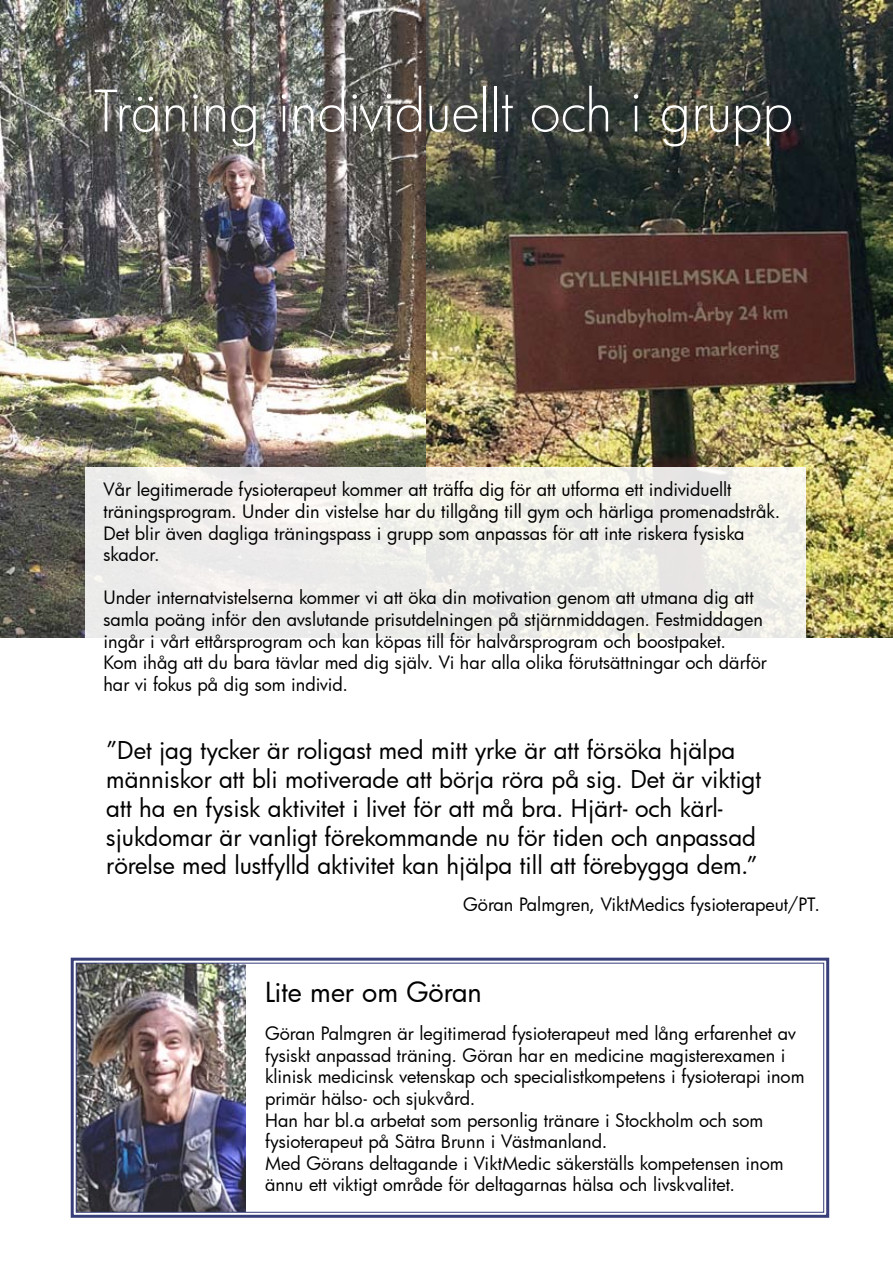
<style>
.page{position:relative;width:893px;height:1263px;background:#fff}
.page>*{position:absolute;margin:0;border:0;box-sizing:border-box;transform-origin:0 0}
.t1{font:300 55.5px "Futura";letter-spacing:-.005em;color:#fff}
.t2{font:27px "Futura";color:#000}
.t3{font:24px/28.8px "Futura";color:#000}
.t4{font:18px/21.6px "Futura";color:#000}
</style>
<div class="page">
<img style="left:1px;top:0;width:892px;height:638px">
<svg style="left:85px;top:468px;width:720px;height:170px;fill:#ececea"></svg>
<svg style="left:70px;top:957px;width:760px;height:261px"></svg>
<div style="left:76px;top:963px;width:748px;height:250px;border:1px solid #383e7a"></div>
<h1 class="t1" style="left:94px;top:74px;width:701px">Träning individuellt och i grupp</h1>
<p class="t4" style="left:103px;top:478px;width:678px">Vår legitimerade fysioterapeut kommer att träffa dig för att utforma ett individuellt träningsprogram. Under din vistelse har du tillgång till gym och härliga promenadstråk.<br>Det blir även dagliga träningspass i grupp som anpassas för att inte riskera fysiska skador.</p>
<p class="t4" style="left:103px;top:586px;width:665px">Under internatvistelserna kommer vi att öka din motivation genom att utmana dig att samla poäng inför den avslutande prisutdelningen på stjärnmiddagen. Festmiddagen ingår i vårt ettårsprogram och kan köpas till för halvårsprogram och boostpaket.<br>Kom ihåg att du bara tävlar med dig själv. Vi har alla olika förutsättningar och därför har vi fokus på dig som individ.</p>
<p class="t3" style="left:106px;top:735px;width:656px">”Det jag tycker är roligast med mitt yrke är att försöka hjälpa människor att bli motiverade att börja röra på sig. Det är viktigt att ha en fysisk aktivitet i livet för att må bra. Hjärt- och kärl&shy;sjukdomar är vanligt förekommande nu för tiden och anpassad rörelse med lustfylld aktivitet kan hjälpa till att förebygga dem.”</p>
<p class="t4" style="left:463px;top:893px;width:358px">Göran Palmgren, ViktMedics fysioterapeut/PT.</p>
<h2 class="t2" style="left:265px;top:974px;width:218px">Lite mer om Göran</h2>
<p class="t4" style="left:265px;top:1022px;width:541px">Göran Palmgren är legitimerad fysioterapeut med lång erfarenhet av fysiskt anpassad träning. Göran har en medicine magisterexamen i klinisk medicinsk vetenskap och specialistkompetens i fysioterapi inom primär hälso- och sjukvård.<br>Han har bl.a arbetat som personlig tränare i Stockholm och som fysioterapeut på Sätra Brunn i Västmanland.<br>Med Görans deltagande i ViktMedic säkerställs kompetensen inom ännu ett viktigt område för deltagarnas hälsa och livskvalitet.</p>
</div>
